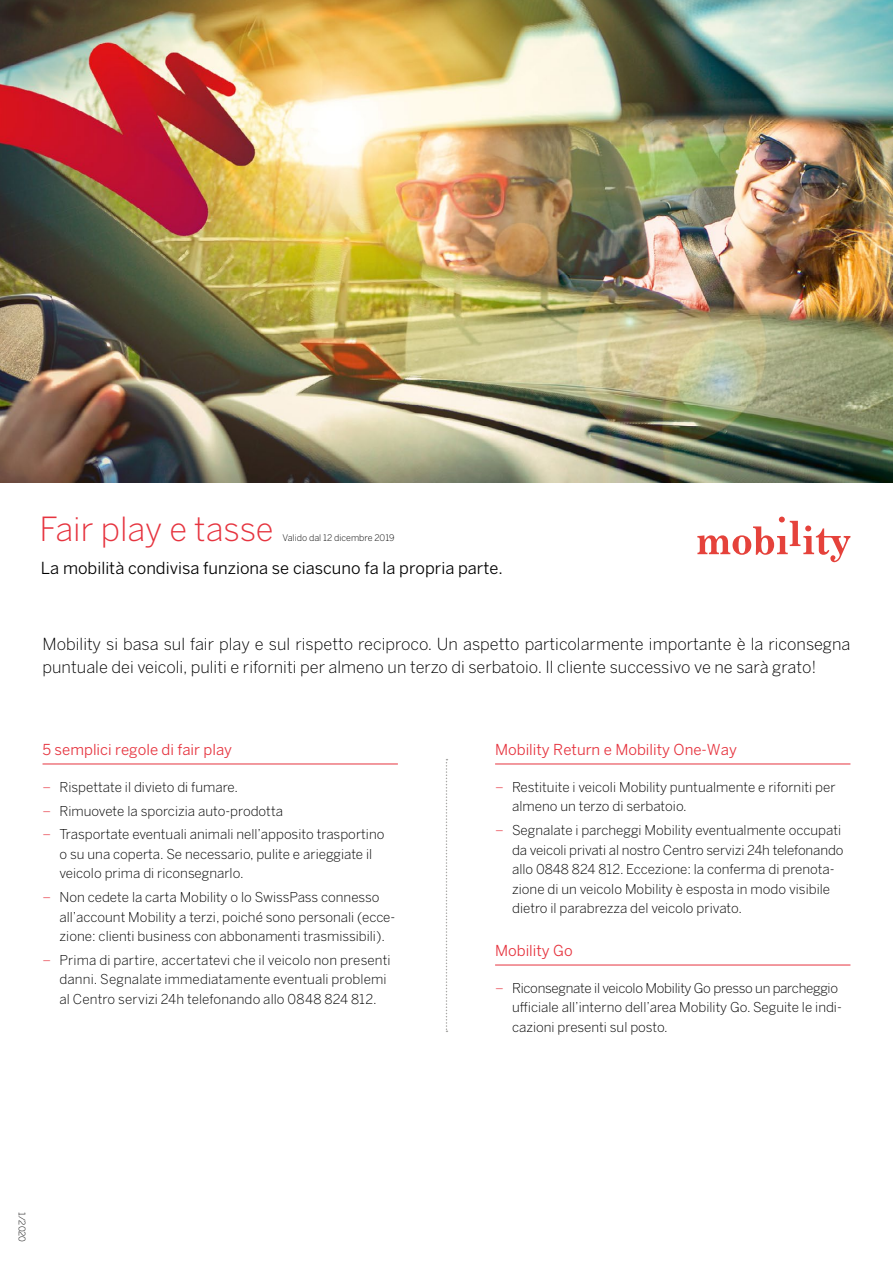
<style>
.page{position:relative;width:893px;height:1263px;background:#fff}
.page>*{position:absolute;margin:0;border:0;box-sizing:border-box;transform-origin:0 0}
.t1{font:300 33px "Benton Sans";letter-spacing:-.005em;color:#e6343f}
.t2{font:300 16.5px/22.5px "Benton Sans";color:#000}
.t3{font:16.5px "Benton Sans";color:#000}
.t4{font:15px "Benton Sans";color:#e6343f}
.t5{font:300 13.5px/19.5px "Benton Sans";color:#000}
.t6{font:300 9px "Benton Sans";color:#000}
.s1{color:#e6343f}
</style>
<div class="page">
<svg style="left:697px;top:517px;width:153px;height:45px"></svg>
<hr style="left:43px;top:764px;width:355px;height:1px;background:#e6343f">
<svg style="left:446px;top:759px;width:1px;height:273px"></svg>
<hr style="left:495px;top:764px;width:355px;height:1px;background:#e6343f">
<hr style="left:495px;top:965px;width:355px;height:1px;background:#e6343f">
<img style="left:0;top:0;width:893px;height:483px">
<h1 class="t1" style="left:40px;top:509px;width:235px">Fair play e tasse</h1>
<p class="t3" style="left:41px;top:559px;width:463px">La mobilità condivisa funziona se ciascuno fa la propria parte.</p>
<p class="t6" style="left:283px;top:532px;width:114px">Valido dal 12 dicembre 2019</p>
<p class="t2" style="left:43px;top:633px;width:809px">Mobility si basa sul fair play e sul rispetto reciproco. Un aspetto particolarmente importante è la riconsegna puntuale dei veicoli, puliti e riforniti per almeno un terzo di serbatoio. Il cliente successivo ve ne sarà grato!</p>
<p class="t4" style="left:43px;top:741px;width:191px">5 semplici regole di fair play</p>
<p class="t5" style="left:43px;top:777px;width:197px"><span class="s1">–</span> Rispettate il divieto di fumare.</p>
<p class="t5" style="left:43px;top:801px;width:242px"><span class="s1">–</span> Rimuovete la sporcizia auto-prodotta</p>
<p class="t5" style="left:60px;top:824px;width:326px;text-indent:-17px"><span class="s1">–</span> Trasportate eventuali animali nell’apposito trasportino o su una coperta. Se necessario, pulite e arieggiate il veicolo prima di riconsegnarlo.</p>
<p class="t5" style="left:60px;top:887px;width:337px;text-indent:-17px"><span class="s1">–</span> Non cedete la carta Mobility o lo SwissPass connesso all’account Mobility a terzi, poiché sono personali (ecce&shy;zione: clienti business con abbonamenti trasmissibili).</p>
<p class="t5" style="left:60px;top:950px;width:333px;text-indent:-17px"><span class="s1">–</span> Prima di partire, accertatevi che il veicolo non presenti danni. Segnalate immediatamente eventuali problemi al Centro servizi 24h telefonando allo 0848 824 812.</p>
<p class="t4" style="left:495px;top:741px;width:243px">Mobility Return e Mobility One-Way</p>
<p class="t5" style="left:512px;top:777px;width:325px;text-indent:-17px"><span class="s1">–</span> Restituite i veicoli Mobility puntualmente e riforniti per almeno un terzo di serbatoio.</p>
<p class="t5" style="left:512px;top:820px;width:333px;text-indent:-17px"><span class="s1">–</span> Segnalate i parcheggi Mobility eventualmente occupati da veicoli privati al nostro Centro servizi 24h telefonando allo 0848 824 812. Eccezione: la conferma di prenota&shy;zione di un veicolo Mobility è esposta in modo visibile dietro il parabrezza del veicolo privato.</p>
<p class="t4" style="left:495px;top:942px;width:79px">Mobility Go</p>
<p class="t5" style="left:512px;top:978px;width:331px;text-indent:-17px"><span class="s1">–</span> Riconsegnate il veicolo Mobility Go presso un parcheggio ufficiale all’interno dell’area Mobility Go. Seguite le indi&shy;cazioni presenti sul posto.</p>
<p class="t6" style="left:27px;top:1212px;width:32px;rotate:90deg">1/2020</p>
</div>
